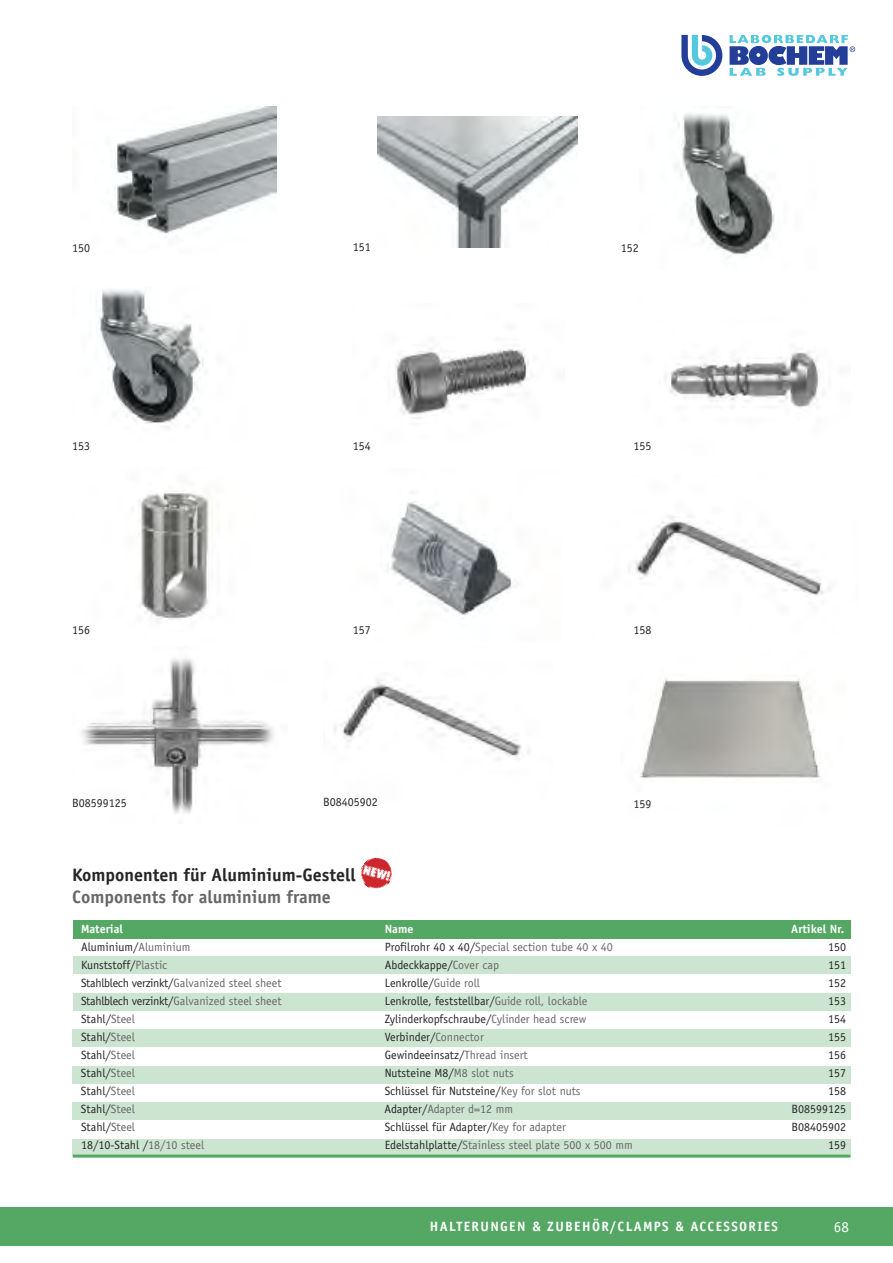
<style>
.page{position:relative;width:893px;height:1263px;background:#fff}
.page>*{position:absolute;margin:0;border:0;box-sizing:border-box;transform-origin:0 0}
.t1{font:700 18px "Officina Sans";color:#272627}
.t2{font:700 18px "Officina Sans";color:#686768}
.t3{font:15px "Officina Sans";color:#fff}
.t4{font:700 13.5px "Officina Sans";letter-spacing:.1em;color:#fff}
.t5{font:12px "Officina Sans";color:#272627}
.t6{font:12px "Officina Sans";color:#686768}
.t7{font:12px "Officina Sans";letter-spacing:-.02em;color:#686768}
.t8{font:700 12px "Officina Sans";color:#fff}
.s1{color:#686768}
.s2{color:#272627}
</style>
<div class="page">
<div style="left:72px;top:1103px;width:778px;height:17px;background:#cce5d0"></div>
<div style="left:0;top:1208px;width:893px;height:38px;background:#54a864"></div>
<div style="left:73px;top:957px;width:777px;height:17px;background:#cce5d0"></div>
<div style="left:73px;top:994px;width:777px;height:17px;background:#cce5d0"></div>
<div style="left:72px;top:1029px;width:778px;height:17px;background:#cce5d0"></div>
<div style="left:72px;top:1066px;width:778px;height:17px;background:#cce5d0"></div>
<div style="left:72px;top:1139px;width:778px;height:17px;background:#cce5d0"></div>
<div style="left:73px;top:920px;width:777px;height:19px;background:#54a864"></div>
<hr style="left:73px;top:1154px;width:777px;height:3px;background:#54a864">
<img style="left:360px;top:857px;width:32px;height:32px">
<img style="left:114px;top:107px;width:163px;height:127px">
<img style="left:378px;top:116px;width:200px;height:132px">
<img style="left:674px;top:113px;width:101px;height:146px">
<img style="left:394px;top:345px;width:135px;height:74px">
<img style="left:665px;top:351px;width:154px;height:57px">
<img style="left:139px;top:490px;width:73px;height:132px">
<img style="left:98px;top:289px;width:106px;height:139px">
<img style="left:387px;top:501px;width:129px;height:118px">
<img style="left:634px;top:516px;width:196px;height:80px">
<img style="left:639px;top:678px;width:182px;height:100px">
<img style="left:81px;top:658px;width:193px;height:156px">
<img style="left:334px;top:679px;width:195px;height:81px">
<svg style="left:681px;top:35px;width:41px;height:41px"></svg>
<svg style="left:730px;top:35px;width:125px;height:41px"></svg>
<p class="t5" style="left:72px;top:244px;width:19px">150</p>
<p class="t5" style="left:353px;top:242px;width:19px">151</p>
<p class="t5" style="left:621px;top:244px;width:19px">152</p>
<p class="t5" style="left:72px;top:441px;width:19px">153</p>
<p class="t5" style="left:353px;top:441px;width:19px">154</p>
<p class="t5" style="left:633px;top:441px;width:19px">155</p>
<p class="t5" style="left:72px;top:625px;width:19px">156</p>
<p class="t5" style="left:353px;top:625px;width:19px">157</p>
<p class="t5" style="left:633px;top:625px;width:19px">158</p>
<p class="t5" style="left:72px;top:798px;width:56px">B08599125</p>
<p class="t5" style="left:323px;top:797px;width:56px">B08405902</p>
<p class="t5" style="left:633px;top:799px;width:19px">159</p>
<h1 class="t1" style="left:72px;top:868px;width:285px">Komponenten für Aluminium-Gestell</h1>
<h1 class="t2" style="left:72px;top:890px;width:260px">Components for aluminium frame</h1>
<p class="t8" style="left:81px;top:925px;width:43px">Material</p>
<p class="t8" style="left:385px;top:925px;width:30px">Name</p>
<p class="t8" style="left:791px;top:925px;width:55px">Artikel Nr.</p>
<p class="t5" style="left:81px;top:943px;width:111px">Aluminium/<span class="s1">Aluminium</span></p>
<p class="t6" style="left:385px;top:943px;width:230px"><span class="s2">Profilrohr 40 x 40/</span>Special section tube 40 x 40</p>
<p class="t5" style="left:828px;top:943px;width:19px">150</p>
<p class="t5" style="left:81px;top:961px;width:88px">Kunststoff/<span class="s1">Plastic</span></p>
<p class="t5" style="left:385px;top:961px;width:116px">Abdeckkappe/<span class="s1">Cover cap</span></p>
<p class="t5" style="left:828px;top:961px;width:19px">151</p>
<p class="t7" style="left:81px;top:979px;width:202px"><span class="s2">Stahlblech verzinkt/</span>Galvanized steel sheet</p>
<p class="t5" style="left:385px;top:979px;width:97px">Lenkrolle/<span class="s1">Guide roll</span></p>
<p class="t5" style="left:828px;top:979px;width:19px">152</p>
<p class="t7" style="left:81px;top:997px;width:202px"><span class="s2">Stahlblech verzinkt/</span>Galvanized steel sheet</p>
<p class="t5" style="left:385px;top:997px;width:204px">Lenkrolle, feststellbar/<span class="s1">Guide roll, lockable</span></p>
<p class="t5" style="left:828px;top:997px;width:19px">153</p>
<p class="t5" style="left:81px;top:1015px;width:55px">Stahl/<span class="s1">Steel</span></p>
<p class="t5" style="left:385px;top:1015px;width:203px">Zylinderkopfschraube/<span class="s1">Cylinder head screw</span></p>
<p class="t5" style="left:828px;top:1015px;width:19px">154</p>
<p class="t5" style="left:81px;top:1033px;width:55px">Stahl/<span class="s1">Steel</span></p>
<p class="t5" style="left:385px;top:1033px;width:101px">Verbinder/<span class="s1">Connector</span></p>
<p class="t5" style="left:828px;top:1033px;width:19px">155</p>
<p class="t5" style="left:81px;top:1051px;width:55px">Stahl/<span class="s1">Steel</span></p>
<p class="t5" style="left:385px;top:1051px;width:144px">Gewindeeinsatz/<span class="s1">Thread insert</span></p>
<p class="t5" style="left:828px;top:1051px;width:19px">156</p>
<p class="t5" style="left:81px;top:1069px;width:55px">Stahl/<span class="s1">Steel</span></p>
<p class="t5" style="left:385px;top:1069px;width:131px">Nutsteine M8/<span class="s1">M8 slot nuts</span></p>
<p class="t5" style="left:828px;top:1069px;width:19px">157</p>
<p class="t5" style="left:81px;top:1087px;width:55px">Stahl/<span class="s1">Steel</span></p>
<p class="t5" style="left:385px;top:1087px;width:197px">Schlüssel für Nutsteine/<span class="s1">Key for slot nuts</span></p>
<p class="t5" style="left:828px;top:1087px;width:19px">158</p>
<p class="t5" style="left:81px;top:1105px;width:55px">Stahl/<span class="s1">Steel</span></p>
<p class="t6" style="left:385px;top:1105px;width:130px"><span class="s2">Adapter /</span>Adapter d=12 mm</p>
<p class="t5" style="left:791px;top:1105px;width:56px">B08599125</p>
<p class="t5" style="left:81px;top:1123px;width:55px">Stahl/<span class="s1">Steel</span></p>
<p class="t5" style="left:385px;top:1123px;width:183px">Schlüssel für Adapter/<span class="s1">Key for adapter</span></p>
<p class="t5" style="left:791px;top:1123px;width:56px">B08405902</p>
<p class="t5" style="left:81px;top:1141px;width:125px">18/10-Stahl /<span class="s1">18/10 steel</span></p>
<p class="t6" style="left:385px;top:1141px;width:250px"><span class="s2">Edelstahlplatte/</span>Stainless steel plate 500 x 500 mm</p>
<p class="t5" style="left:828px;top:1141px;width:19px">159</p>
<p class="t4" style="left:430px;top:1221px;width:350px">HALTERUNGEN &amp; ZUBEHÖR/CLAMPS &amp; ACCESSORIES</p>
<p class="t3" style="left:834px;top:1221px;width:16px">68</p>
</div>
